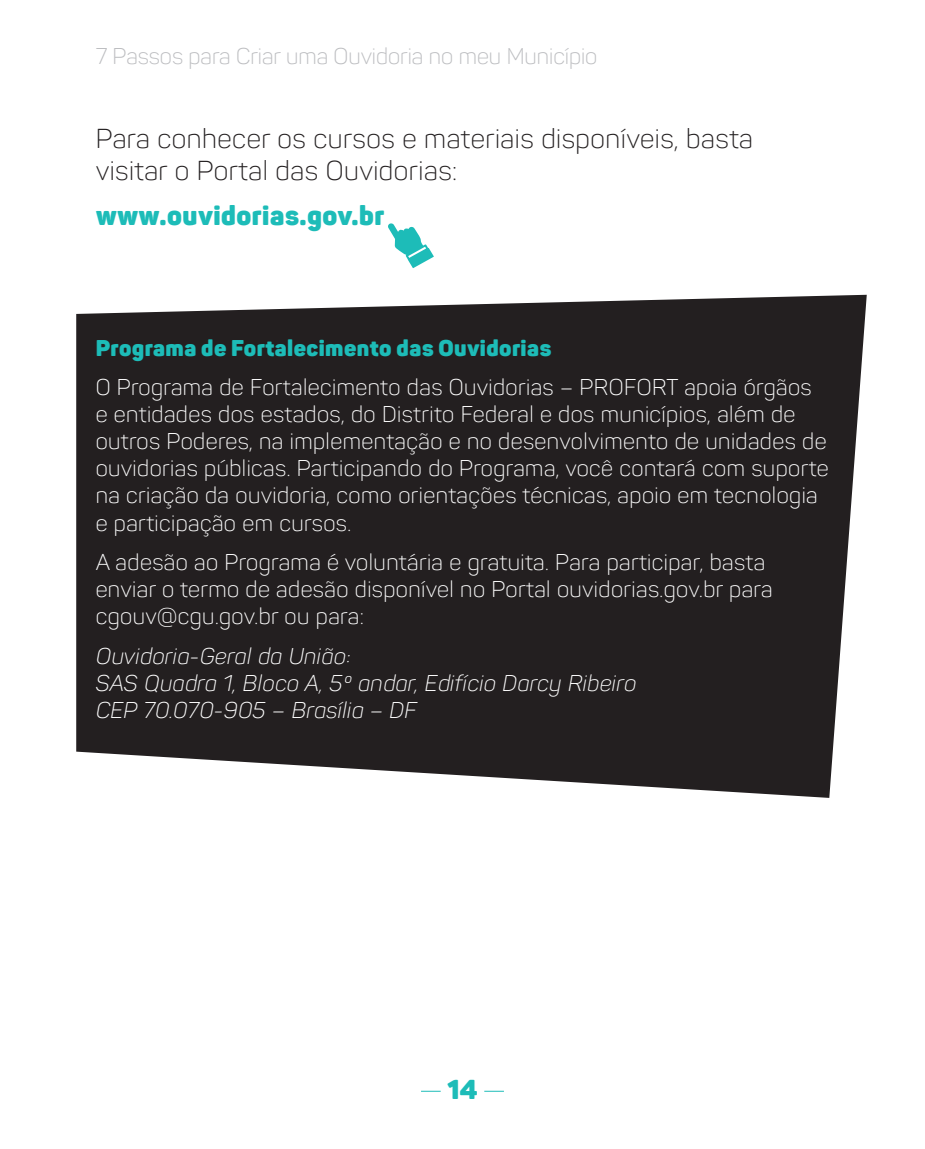
<style>
.page{position:relative;width:925px;height:1149px;background:#fff}
.page>*{position:absolute;margin:0;border:0;box-sizing:border-box;transform-origin:0 0}
.t1{font:300 27px/32.4px "Panton";letter-spacing:.02em;color:#231f20}
.t2{font:900 27px "Panton";letter-spacing:.02em;color:#1dbcb8}
.t3{font:300 22.5px/27px "Panton";letter-spacing:.02em;color:#fff}
.t4{font:italic 300 22.5px/27px "Panton";letter-spacing:.02em;color:#fff}
.t5{font:300 22.5px "Panton";color:#bcbdc0}
.t6{font:900 22.5px "Panton";letter-spacing:.02em;color:#1dbcb8}
</style>
<div class="page">
<svg style="left:421px;top:1090px;width:20px;height:1px"></svg>
<svg style="left:484px;top:1090px;width:20px;height:1px"></svg>
<svg style="left:76px;top:295px;width:791px;height:502px;background:#363233"></svg>
<hr style="left:924px;top:0;width:1px;height:1148px;background:#1dbcb8">
<svg style="left:388px;top:223px;width:46px;height:45px"></svg>
<p class="t5" style="left:96px;top:42px;width:503px">7 Passos para Criar uma Ouvidoria no meu Município</p>
<p class="t1" style="left:96px;top:122px;width:659px">Para conhecer os cursos e materiais disponíveis, basta visitar o Portal das Ouvidorias:</p>
<p class="t2" style="left:96px;top:198px;width:290px">www.ouvidorias.gov.br</p>
<p class="t6" style="left:96px;top:333px;width:457px">Programa de Fortalecimento das Ouvidorias</p>
<p class="t3" style="left:96px;top:374px;width:734px">O Programa de Fortalecimento das Ouvidorias – PROFORT apoia órgãos e entidades dos estados, do Distrito Federal e dos municípios, além de outros Poderes, na implementação e no desenvolvimento de unidades de ouvidorias públicas. Participando do Programa, você contará com suporte na criação da ouvidoria, como orientações técnicas, apoio em tecnologia e participação em cursos.</p>
<p class="t3" style="left:96px;top:548px;width:678px">A adesão ao Programa é voluntária e gratuita. Para participar, basta enviar o termo de adesão disponível no Portal ouvidorias.gov.br para cgouv@cgu.gov.br ou para:</p>
<p class="t4" style="left:96px;top:642px;width:542px">Ouvidoria-Geral da União:<br>SAS Quadra 1, Bloco A, 5º andar, Edifício Darcy Ribeiro<br>CEP 70.070-905 – Brasília – DF</p>
<p class="t2" style="left:447px;top:1072px;width:31px">14</p>
</div>
